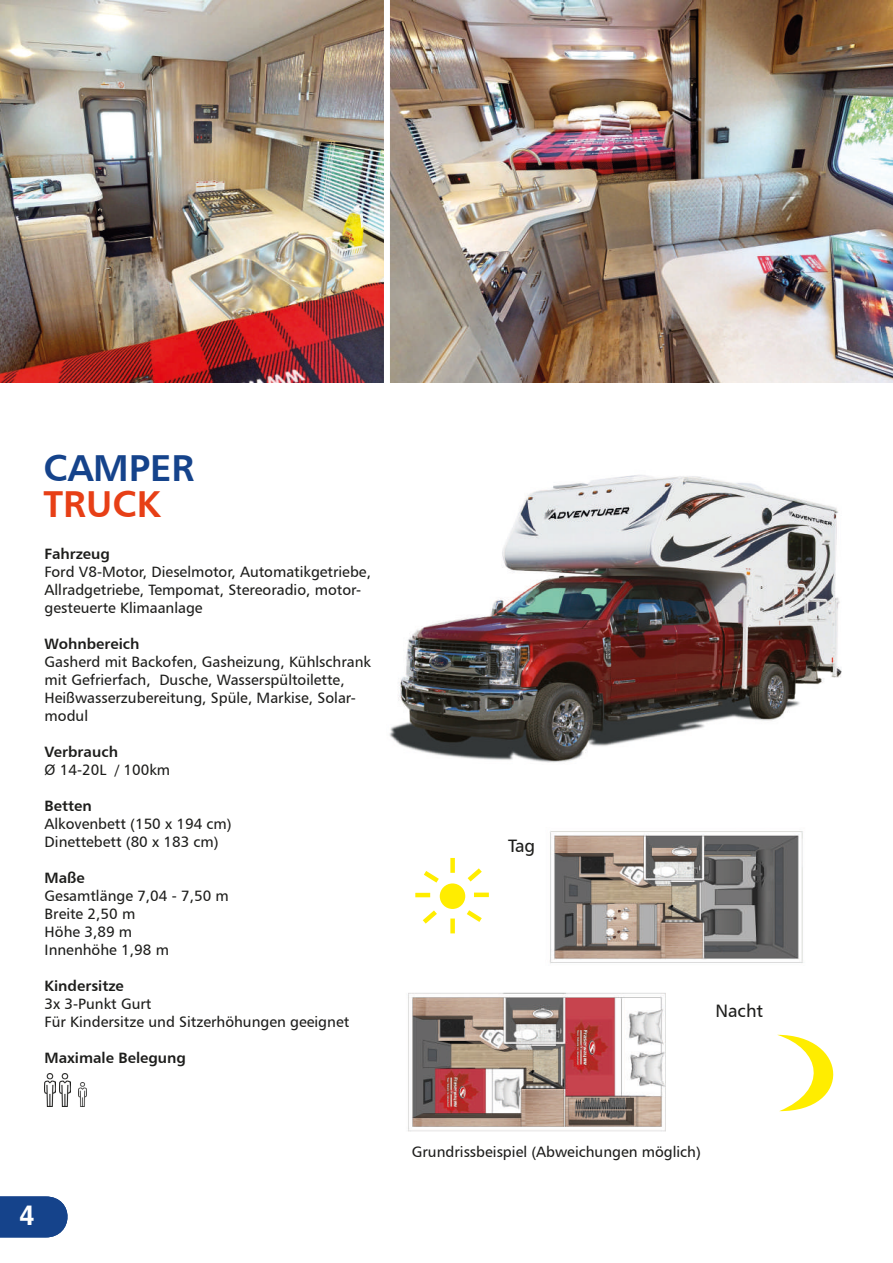
<style>
.page{position:relative;width:893px;height:1263px;background:#fff}
.page>*{position:absolute;margin:0;border:0;box-sizing:border-box;transform-origin:0 0}
.t1{font:37.5px "Humanist 777 BT Bold B";color:#15438b}
.t2{font:37.5px "Humanist 777 BT Bold B";color:#e73f16}
.t3{font:700 27px "Helvetica";color:#fff}
.t4{font:18px "Humanist 777 BT Roman B";color:#1d1d1b}
.t5{font:15px/18px "Humanist 777 BT Roman B";color:#1d1d1b}
.t6{font:15px "Humanist 777 BT Bold B";color:#1d1d1b}
</style>
<div class="page">
<img style="left:549px;top:831px;width:254px;height:132px">
<img style="left:408px;top:992px;width:258px;height:139px">
<div style="left:440px;top:883px;width:25px;height:26px;background:#ffed00;border-radius:50%"></div>
<div style="left:450px;top:858px;width:5px;height:15px;background:#ffed00"></div>
<div style="left:450px;top:918px;width:5px;height:15px;background:#ffed00"></div>
<div style="left:474px;top:892px;width:15px;height:5px;background:#ffed00"></div>
<hr style="left:415px;top:893px;width:15px;height:4px;background:#ffed00">
<svg style="left:467px;top:910px;width:15px;height:12px"></svg>
<svg style="left:424px;top:871px;width:15px;height:12px"></svg>
<svg style="left:422px;top:910px;width:15px;height:14px"></svg>
<svg style="left:467px;top:868px;width:15px;height:14px"></svg>
<svg style="left:778px;top:1035px;width:56px;height:76px"></svg>
<img style="left:45px;top:1073px;width:11px;height:33px">
<img style="left:59px;top:1073px;width:11px;height:33px">
<img style="left:79px;top:1082px;width:8px;height:24px">
<img style="left:0;top:0;width:384px;height:383px">
<img style="left:390px;top:0;width:503px;height:383px">
<img style="left:389px;top:475px;width:453px;height:288px">
<svg style="left:0;top:1196px;width:68px;height:41px;background:#255093"></svg>
<h1 class="t1" style="left:44px;top:445px;width:152px">CAMPER</h1>
<h1 class="t2" style="left:44px;top:481px;width:118px">TRUCK</h1>
<p class="t6" style="left:45px;top:544px;width:67px">Fahrzeug</p>
<p class="t5" style="left:45px;top:563px;width:328px">Ford V8-Motor, Dieselmotor, Automatikgetriebe,<br>Allradgetriebe, Tempomat, Stereoradio, motor&shy;gesteuerte Klimaanlage</p>
<p class="t6" style="left:45px;top:634px;width:96px">Wohnbereich</p>
<p class="t5" style="left:45px;top:653px;width:328px">Gasherd mit Backofen, Gasheizung, Kühlschrank mit Gefrierfach, Dusche, Wasserspültoilette, Heißwasserzubereitung, Spüle, Markise, Solar&shy;modul</p>
<p class="t6" style="left:45px;top:742px;width:75px">Verbrauch</p>
<p class="t5" style="left:45px;top:761px;width:127px">Ø 14-20L / 100km</p>
<p class="t6" style="left:45px;top:796px;width:49px">Betten</p>
<p class="t5" style="left:45px;top:815px;width:189px">Alkovenbett (150 x 194 cm)<br>Dinettebett (80 x 183 cm)</p>
<p class="t6" style="left:45px;top:868px;width:42px">Maße</p>
<p class="t5" style="left:45px;top:887px;width:186px">Gesamtlänge 7,04 - 7,50 m<br>Breite 2,50 m<br>Höhe 3,89 m<br>Innenhöhe 1,98 m</p>
<p class="t6" style="left:45px;top:976px;width:81px">Kindersitze</p>
<p class="t5" style="left:45px;top:995px;width:306px">3x 3-Punkt Gurt<br>Für Kindersitze und Sitzerhöhungen geeignet</p>
<p class="t6" style="left:45px;top:1048px;width:143px">Maximale Belegung</p>
<h2 class="t3" style="left:20px;top:1199px;width:17px">14</h2>
<p class="t4" style="left:508px;top:835px;width:29px">Tag</p>
<p class="t4" style="left:715px;top:1000px;width:49px">Nacht</p>
<p class="t5" style="left:412px;top:1143px;width:291px">Grundrissbeispiel (Abweichungen möglich)</p>
</div>
